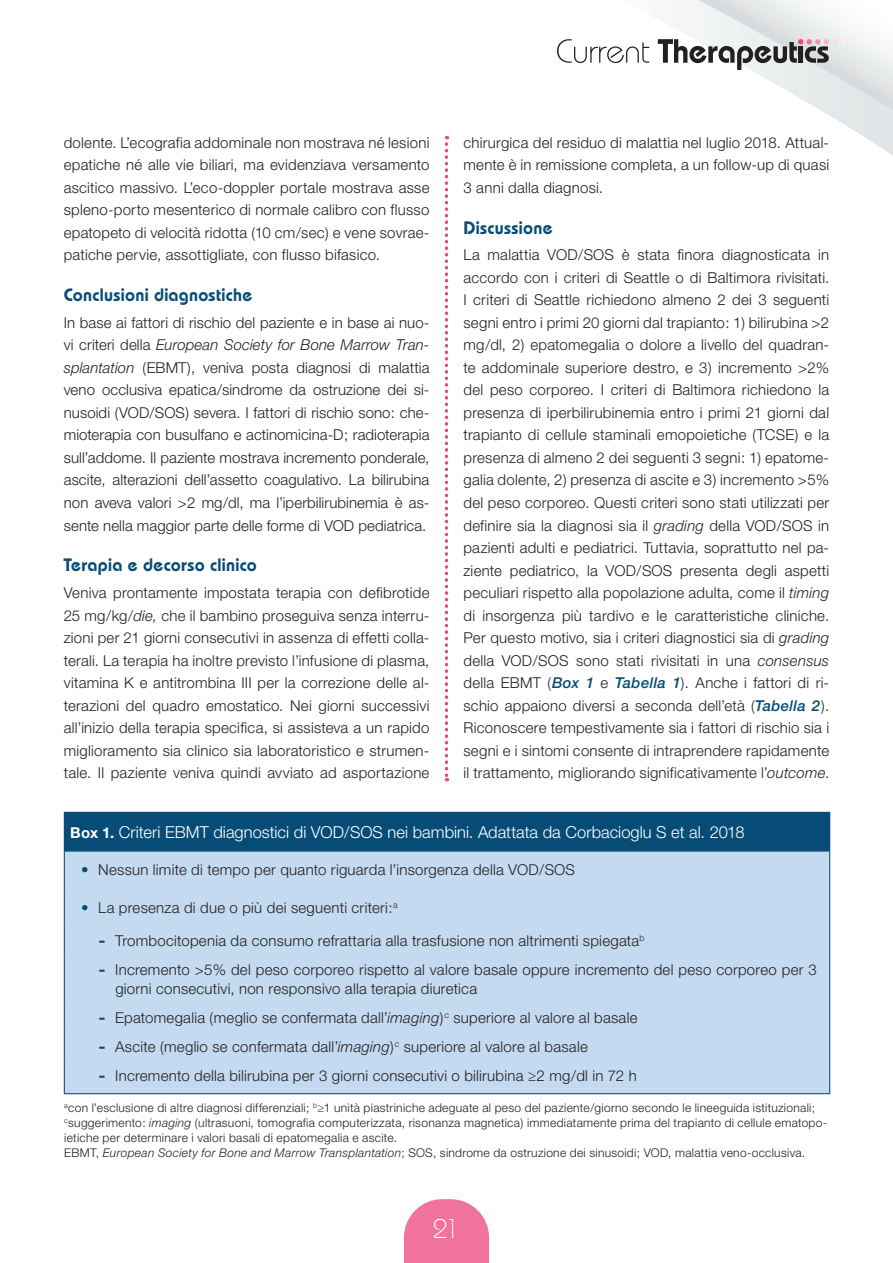
<style>
.page{position:relative;width:893px;height:1263px;background:#fff}
.page>*{position:absolute;margin:0;border:0;box-sizing:border-box;transform-origin:0 0}
.t1{font:300 27px "Bauhaus Std";color:#fff}
.t2{font:600 18px "Bauhaus Std";letter-spacing:.015em;color:#064c76}
.t3{font:300 16.5px "Helvetica Neue";color:#fff}
.t4{font:300 15px/22.5px "Helvetica Neue";letter-spacing:.015em;color:#231f20;text-align:justify}
.t5{font:300 12px/15px "Helvetica Neue";letter-spacing:.025em;color:#231f20}
.s1{font-style:italic}
.s2{font-weight:500;font-style:italic;color:#064c76}
.s3{font-weight:700;font-size:15px}
.s4{color:#064c76}
.s5{font-weight:700;font-stretch:expanded;color:#064c76}
.s6{font-family:"Helvetica"}
</style>
<div class="page">
<svg style="left:649px;top:39px;width:244px;height:117px"></svg>
<svg style="left:404px;top:1199px;width:85px;height:64px;background:#f282a6"></svg>
<div style="left:64px;top:812px;width:766px;height:39px;background:#064c76"></div>
<div style="left:65px;top:852px;width:764px;height:241px;background:#c3daf0"></div>
<hr style="left:65px;top:850px;width:764px;height:2px;background:#064c76">
<hr style="left:64px;top:851px;width:1px;height:37px;background:#064c76">
<hr style="left:829px;top:851px;width:1px;height:37px;background:#064c76">
<hr style="left:64px;top:888px;width:1px;height:37px;background:#064c76">
<hr style="left:829px;top:888px;width:1px;height:37px;background:#064c76">
<svg style="left:64px;top:925px;width:1px;height:29px"></svg>
<svg style="left:829px;top:925px;width:1px;height:29px"></svg>
<hr style="left:64px;top:954px;width:1px;height:49px;background:#064c76">
<hr style="left:829px;top:954px;width:1px;height:49px;background:#064c76">
<svg style="left:64px;top:1003px;width:1px;height:57px"></svg>
<svg style="left:829px;top:1003px;width:1px;height:57px"></svg>
<hr style="left:64px;top:1060px;width:1px;height:33px;background:#064c76">
<hr style="left:829px;top:1060px;width:1px;height:33px;background:#064c76">
<hr style="left:64px;top:1093px;width:766px;height:1px;background:#064c76">
<svg style="left:445px;top:136px;width:3px;height:645px"></svg>
<svg style="left:557px;top:39px;width:92px;height:24px"></svg>
<svg style="left:658px;top:0;width:235px;height:118px"></svg>
<p class="t4" style="left:64px;top:131px;width:367px">dolente. L’ecografia addominale non mostrava né lesioni epatiche né alle vie biliari, ma evidenziava versamento ascitico massivo. L’eco-doppler portale mostrava asse spleno-porto mesenterico di normale calibro con flusso epatopeto di velocità ridotta (10 cm/sec) e vene sovrae&shy;patiche pervie, assottigliate, con flusso bifasico.</p>
<p class="t2" style="left:64px;top:284px;width:190px">Conclusioni diagnostiche</p>
<p class="t4" style="left:64px;top:311px;width:367px">In base ai fattori di rischio del paziente e in base ai nuo&shy;vi criteri della <span class="s1">European Society for Bone Marrow Tran&shy;splantation</span> (EBMT), veniva posta diagnosi di malattia veno occlusiva epatica/sindrome da ostruzione dei si&shy;nusoidi (VOD/SOS) severa. I fattori di rischio sono: che&shy;mioterapia con busulfano e actinomicina-D; radioterapia sull’addome. Il paziente mostrava incremento ponderale, ascite, alterazioni dell’assetto coagulativo. La bilirubina non aveva valori &gt;2 mg/dl, ma l’iperbilirubinemia è as&shy;sente nella maggior parte delle forme di VOD pediatrica.</p>
<p class="t2" style="left:64px;top:554px;width:195px">Terapia e decorso clinico</p>
<p class="t4" style="left:64px;top:581px;width:367px">Veniva prontamente impostata terapia con defibrotide 25 mg/kg/<span class="s1">die,</span> che il bambino proseguiva senza interru&shy;zioni per 21 giorni consecutivi in assenza di effetti colla&shy;terali. La terapia ha inoltre previsto l’infusione di plasma, vitamina K e antitrombina III per la correzione delle al&shy;terazioni del quadro emostatico. Nei giorni successivi all’inizio della terapia specifica, si assisteva a un rapido miglioramento sia clinico sia laboratoristico e strumen&shy;tale. Il paziente veniva quindi avviato ad asportazione</p>
<p class="t4" style="left:463px;top:131px;width:367px">chirurgica del residuo di malattia nel luglio 2018. Attual&shy;mente è in remissione completa, a un follow-up di quasi 3 anni dalla diagnosi.</p>
<p class="t2" style="left:463px;top:217px;width:91px">Discussione</p>
<p class="t4" style="left:463px;top:244px;width:367px">La malattia VOD/SOS è stata finora diagnosticata in accordo con i criteri di Seattle o di Baltimora rivisitati.<br>I criteri di Seattle richiedono almeno 2 dei 3 seguenti segni entro i primi 20 giorni dal trapianto: 1) bilirubina &gt;2 mg/dl, 2) epatomegalia o dolore a livello del quadran&shy;te addominale superiore destro, e 3) incremento &gt;2% del peso corporeo. I criteri di Baltimora richiedono la presenza di iperbilirubinemia entro i primi 21 giorni dal trapianto di cellule staminali emopoietiche (TCSE) e la presenza di almeno 2 dei seguenti 3 segni: 1) epatome&shy;galia dolente, 2) presenza di ascite e 3) incremento &gt;5% del peso corporeo. Questi criteri sono stati utilizzati per definire sia la diagnosi sia il <span class="s1">grading</span> della VOD/SOS in pazienti adulti e pediatrici. Tuttavia, soprattutto nel pa&shy;ziente pediatrico, la VOD/SOS presenta degli aspetti peculiari rispetto alla popolazione adulta, come il <span class="s1">timing </span>di insorgenza più tardivo e le caratteristiche cliniche.<br>Per questo motivo, sia i criteri diagnostici sia di <span class="s1">grading </span>della VOD/SOS sono stati rivisitati in una <span class="s1">consensus </span>della EBMT (<span class="s2">Box 1</span> e <span class="s2">Tabella 1</span>). Anche i fattori di ri&shy;schio appaiono diversi a seconda dell’età (<span class="s2">Tabella 2</span>).<br>Riconoscere tempestivamente sia i fattori di rischio sia i segni e i sintomi consente di intraprendere rapidamente il trattamento, migliorando significativamente l’<span class="s1">outcome</span>.</p>
<p class="t3" style="left:70px;top:822px;width:676px"><span class="s3">Box 1.</span> Criteri EBMT diagnostici di VOD/SOS nei bambini. Adattata da Corbacioglu S et al. 2018</p>
<p class="t4" style="left:81px;top:858px;width:495px"><span class="s4">•</span> Nessun limite di tempo per quanto riguarda l’insorgenza della VOD/SOS</p>
<p class="t4" style="left:81px;top:896px;width:318px"><span class="s4">•</span> La presenza di due o più dei seguenti criteri:<sup>a</sup></p>
<p class="t4" style="left:98px;top:929px;width:548px"><span class="s5">-</span> Trombocitopenia da consumo refrattaria alla trasfusione non altrimenti spiegata<sup>b</sup></p>
<p class="t4" style="left:115px;top:959px;width:703px;line-height:19.5px;text-indent:-17px"><span class="s5">-</span> Incremento &gt;5% del peso corporeo rispetto al valore basale oppure incremento del peso corporeo per 3 giorni consecutivi, non responsivo alla terapia diuretica</p>
<p class="t4" style="left:98px;top:1006px;width:541px"><span class="s5">-</span> Epatomegalia (meglio se confermata dall’<span class="s1">imaging</span>)<sup>c</sup> superiore al valore al basale</p>
<p class="t4" style="left:98px;top:1035px;width:491px"><span class="s5">-</span> Ascite (meglio se confermata dall’<span class="s1">imaging</span>)<sup>c</sup> superiore al valore al basale</p>
<p class="t4" style="left:98px;top:1064px;width:540px"><span class="s5">-</span> Incremento della bilirubina per 3 giorni consecutivi o bilirubina <span class="s6">≥</span>2 mg/dl in 72 h</p>
<p class="t5" style="left:64px;top:1100px;width:764px"><sup>a</sup>con l’esclusione di altre diagnosi differenziali; <sup>b</sup><span class="s6">≥</span>1 unità piastriniche adeguate al peso del paziente/giorno secondo le lineeguida istituzionali; <sup>c</sup>suggerimento: <span class="s1">imaging</span> (ultrasuoni, tomografia computerizzata, risonanza magnetica) immediatamente prima del trapianto di cellule ematopo&shy;ietiche per determinare i valori basali di epatomegalia e ascite.<br>EBMT, <span class="s1">European Society for Bone and Marrow Transplantation</span>; SOS, sindrome da ostruzione dei sinusoidi; VOD, malattia veno-occlusiva.</p>
<h1 class="t1" style="left:433px;top:1213px;width:29px">21</h1>
</div>
